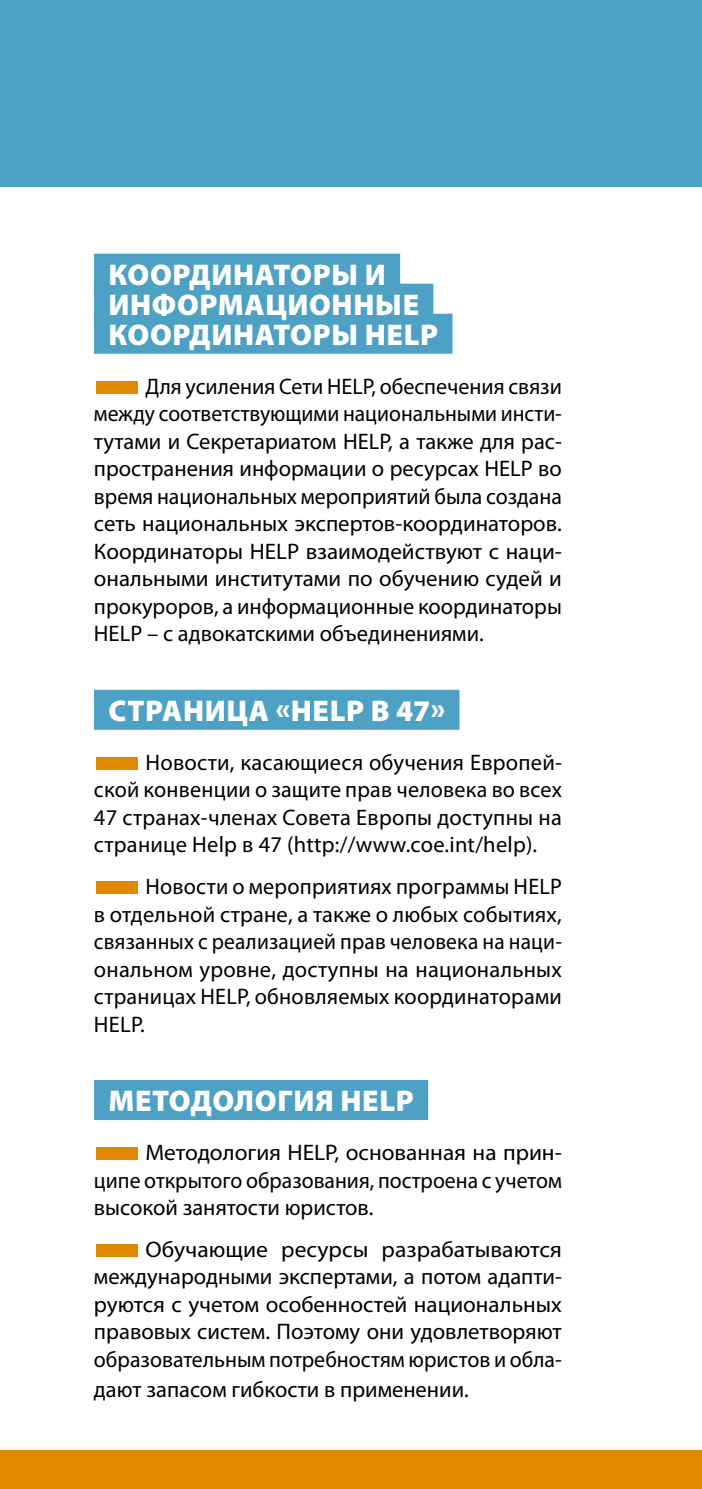
<style>
.page{position:relative;width:702px;height:1489px;background:#fff}
.page>*{position:absolute;margin:0;border:0;box-sizing:border-box;transform-origin:0 0}
.t1{font:900 30px/30px "Myriad Pro";letter-spacing:.02em;color:#fff}
.t2{font:22.5px/27.5px "Myriad Pro";color:#000;text-align:justify}
.t3{font:22.5px/27.5px "Myriad Pro";color:#000;text-align:justify;scale:1.05 1}
.t4{font:22.5px/27.5px "Myriad Pro";color:#000;text-align:justify;scale:1.04 1}
.s1{color:#e18800}
</style>
<div class="page">
<div style="left:94px;top:254px;width:306px;height:40px;background:#4da1c4"></div>
<div style="left:94px;top:284px;width:339px;height:40px;background:#4da1c4"></div>
<div style="left:94px;top:314px;width:358px;height:40px;background:#4da1c4"></div>
<div style="left:94px;top:689px;width:365px;height:40px;background:#4da1c4"></div>
<div style="left:94px;top:1079px;width:334px;height:40px;background:#4da1c4"></div>
<div style="left:0;top:0;width:702px;height:186px;background:#4da1c4"></div>
<div style="left:0;top:1449px;width:702px;height:39px;background:#e18800"></div>
<h1 class="t1" style="left:108px;top:258px;width:331px">КООРДИНАТОРЫ И<br>ИНФОРМАЦИОННЫЕ<br>КООРДИНАТОРЫ HELP</h1>
<p class="t2" style="left:94px;top:372px;width:469px"><span class="s1">■</span>Для усиления Сети HELP, обеспечения связи между соответствующими национальными инсти&shy;тутами и Секретариатом HELP, а также для рас&shy;пространения информации о ресурсах HELP во время национальных мероприятий была создана сеть национальных экспертов-координаторов.<br>Координаторы HELP взаимодействуют с наци&shy;ональными институтами по обучению судей и прокуроров, а информационные координаторы HELP – с адвокатскими объединениями.</p>
<h1 class="t1" style="left:108px;top:694px;width:338px">СТРАНИЦА «HELP В 47»</h1>
<p class="t2" style="left:94px;top:748px;width:469px"><span class="s1">■</span>Новости, касающиеся обучения Европей&shy;ской конвенции о защите прав человека во всех 47 странах-членах Совета Европы доступны на странице Help в 47 (http://www.coe.int/help).</p>
<p class="t2" style="left:94px;top:872px;width:469px"><span class="s1">■</span>Новости о мероприятиях программы HELP в отдельной стране, а также о любых событиях, связанных с реализацией прав человека на наци&shy;ональном уровне, доступны на национальных страницах HELP, обновляемых координаторами HELP.</p>
<h1 class="t1" style="left:108px;top:1084px;width:307px">МЕТОДОЛОГИЯ HELP</h1>
<p class="t4" style="left:94px;top:1138px;width:451px"><span class="s1">■</span>Методология HELP, основанная на прин&shy;ципе открытого образования, построена с учетом высокой занятости юристов.</p>
<p class="t3" style="left:94px;top:1234px;width:447px"><span class="s1">■</span>Обучающие ресурсы разрабатываются международными экспертами, а потом адапти&shy;руются с учетом особенностей национальных правовых систем. Поэтому они удовлетворяют образовательным потребностям юристов и обла-</p>
<p class="t2" style="left:94px;top:1374px;width:376px">дают запасом гибкости в применении.</p>
</div>
